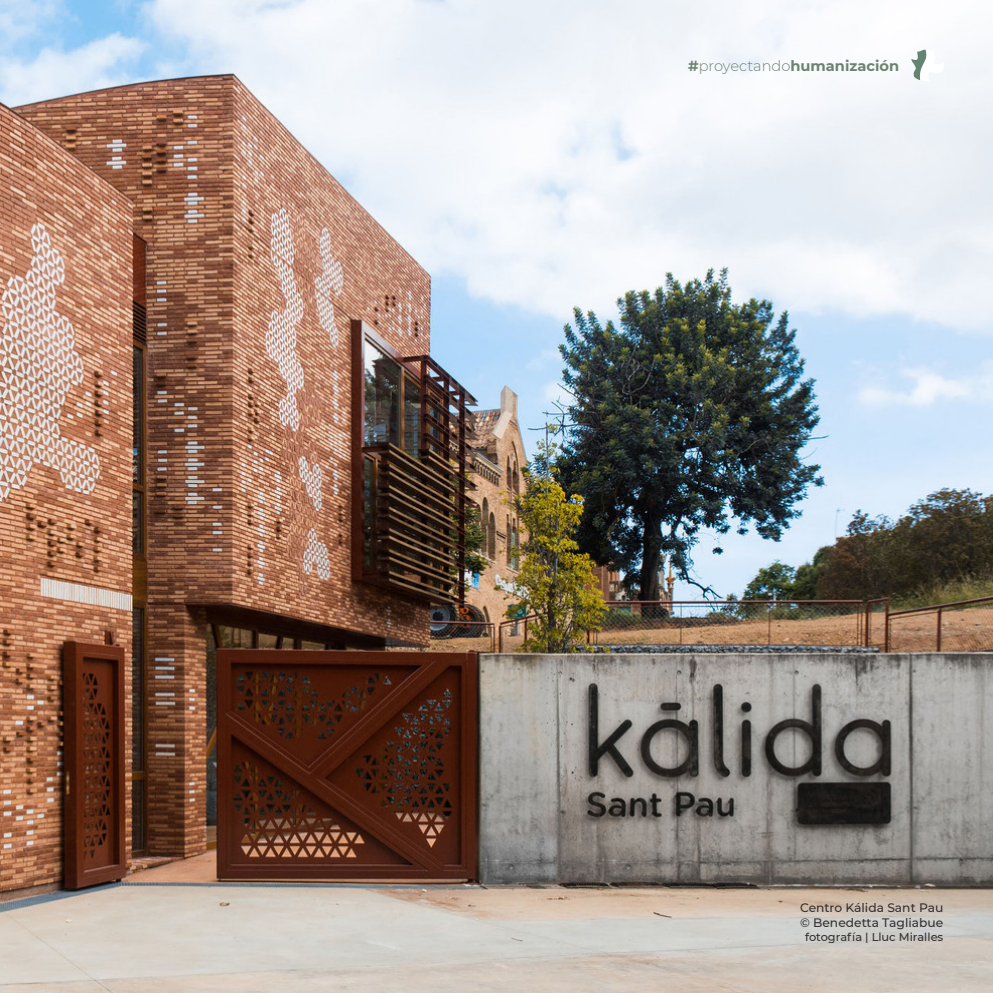
<style>
.page{position:relative;width:993px;height:993px;background:#fff}
.page>*{position:absolute;margin:0;border:0;box-sizing:border-box;transform-origin:0 0}
.t1{font:700 14.53px "Montserrat";color:#6d8370}
.t2{font:500 12.25px/14.7px "Montserrat";color:#231f20}
.t3{font:500 11.38px "Montserrat";color:#231f20}
.s1{font-weight:300}
</style>
<div class="page">
<img style="left:0;top:0;width:992px;height:992px">
<img style="left:909px;top:50px;width:34px;height:32px">
<p class="t1" style="left:688px;top:56px;width:212px">#<span class="s1">proyectando</span>humanización</p>
<p class="t2" style="left:799px;top:899px;width:145px">Centro Kálida Sant Pau © Benedetta Tagliabue</p>
<p class="t3" style="left:804px;top:928px;width:140px">fotografía | Lluc Miralles</p>
</div>
